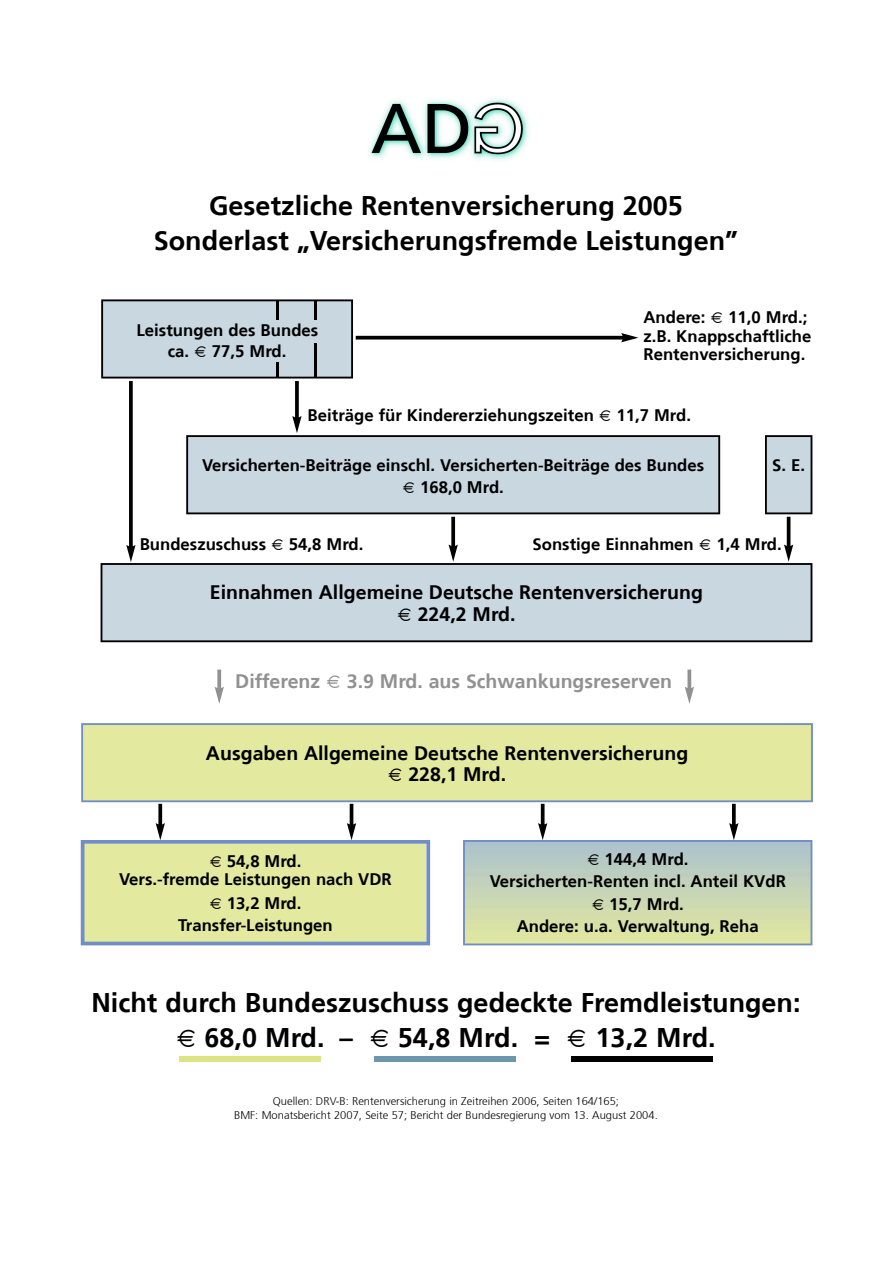
<style>
.page{position:relative;width:893px;height:1263px;background:#fff}
.page>*{position:absolute;margin:0;border:0;box-sizing:border-box;transform-origin:0 0}
.t1{font:700 27px/35.1px "Frutiger";color:#000;text-align:center}
.t2{font:700 19.5px/21.5px "Frutiger";color:#000;text-align:center}
.t3{font:700 19.5px "Frutiger";color:#919191}
.t4{font:700 16.8px/22.2px "Frutiger";color:#000;text-align:center}
.t5{font:300 11.1px/14.5px "Frutiger";color:#000;text-align:center}
.s1{font-family:"Helvetica";font-weight:400}
</style>
<div class="page">
<div style="left:101px;top:563px;width:711px;height:79px;background:#c8d7e0"></div>
<img style="left:369px;top:99px;width:160px;height:61px">
<div style="left:81px;top:723px;width:732px;height:79px;background:#e3e99f"></div>
<svg style="left:765px;top:435px;width:47px;height:126px"></svg>
<svg style="left:101px;top:299px;width:619px;height:263px"></svg>
<hr style="left:276px;top:300px;width:3px;height:19px;background:#000">
<hr style="left:276px;top:363px;width:3px;height:15px;background:#000">
<hr style="left:314px;top:300px;width:3px;height:19px;background:#000">
<hr style="left:314px;top:343px;width:3px;height:34px;background:#000">
<svg style="left:81px;top:804px;width:349px;height:141px"></svg>
<svg style="left:463px;top:804px;width:349px;height:141px"></svg>
<svg style="left:215px;top:669px;width:9px;height:35px"></svg>
<svg style="left:685px;top:669px;width:9px;height:35px"></svg>
<div style="left:179px;top:1056px;width:142px;height:5px;background:#dde484"></div>
<div style="left:374px;top:1056px;width:142px;height:5px;background:#6c98ad"></div>
<div style="left:571px;top:1056px;width:142px;height:5px;background:#000"></div>
<h1 class="t1" style="left:154px;top:188px;width:586px">Gesetzliche Rentenversicherung 2005<br>Sonderlast „Versicherungsfremde Leistungen”</h1>
<p class="t4" style="left:136px;top:319px;width:183px;line-height:21.5px">Leistungen des Bundes ca. <span class="s1">€</span> 77,5 Mrd.</p>
<p class="t4" style="left:643px;top:308px;width:169px;line-height:18.6px;text-align:left">Andere: <span class="s1">€</span> 11,0 Mrd.; z.B. Knappschaftliche<br>Rentenversicherung.</p>
<p class="t4" style="left:307px;top:405px;width:385px">Beiträge für Kindererziehungszeiten <span class="s1">€</span> 11,7 Mrd.</p>
<p class="t4" style="left:202px;top:455px;width:504px;line-height:21.5px">Versicherten-Beiträge einschl. Versicherten-Beiträge des Bundes <span class="s1">€</span> 168,0 Mrd.</p>
<p class="t4" style="left:772px;top:455px;width:35px">S. E.</p>
<p class="t4" style="left:140px;top:533px;width:225px">Bundeszuschuss <span class="s1">€</span> 54,8 Mrd.</p>
<p class="t4" style="left:532px;top:533px;width:251px">Sonstige Einnahmen <span class="s1">€</span> 1,4 Mrd.</p>
<p class="t2" style="left:210px;top:582px;width:495px">Einnahmen Allgemeine Deutsche Rentenversicherung <span class="s1">€</span> 224,2 Mrd.</p>
<p class="t3" style="left:235px;top:671px;width:438px">Differenz <span class="s1">€</span> 3.9 Mrd. aus Schwankungsreserven</p>
<p class="t2" style="left:206px;top:742px;width:484px">Ausgaben Allgemeine Deutsche Rentenversicherung <span class="s1">€</span> 228,1 Mrd.</p>
<p class="t4" style="left:119px;top:853px;width:274px;line-height:17.7px"><span class="s1">€</span> 54,8 Mrd.<br>Vers.-fremde Leistungen nach VDR</p>
<p class="t4" style="left:178px;top:893px;width:156px;line-height:21.8px"><span class="s1">€</span> 13,2 Mrd.<br>Transfer-Leistungen</p>
<p class="t4" style="left:490px;top:848px;width:298px"><span class="s1">€</span> 144,4 Mrd.<br>Versicherten-Renten incl. Anteil KVdR <span class="s1">€</span> 15,7 Mrd.<br>Andere: u.a. Verwaltung, Reha</p>
<h1 class="t1" style="left:91px;top:985px;width:711px">Nicht durch Bundeszuschuss gedeckte Fremdleistungen: <span class="s1">€</span> 68,0 Mrd. – <span class="s1">€</span> 54,8 Mrd. = <span class="s1">€</span> 13,2 Mrd.</h1>
<p class="t5" style="left:234px;top:1094px;width:425px">Quellen: DRV-B: Rentenversicherung in Zeitreihen 2006, Seiten 164/165;<br>BMF: Monatsbericht 2007, Seite 57; Bericht der Bundesregierung vom 13. August 2004.</p>
</div>
